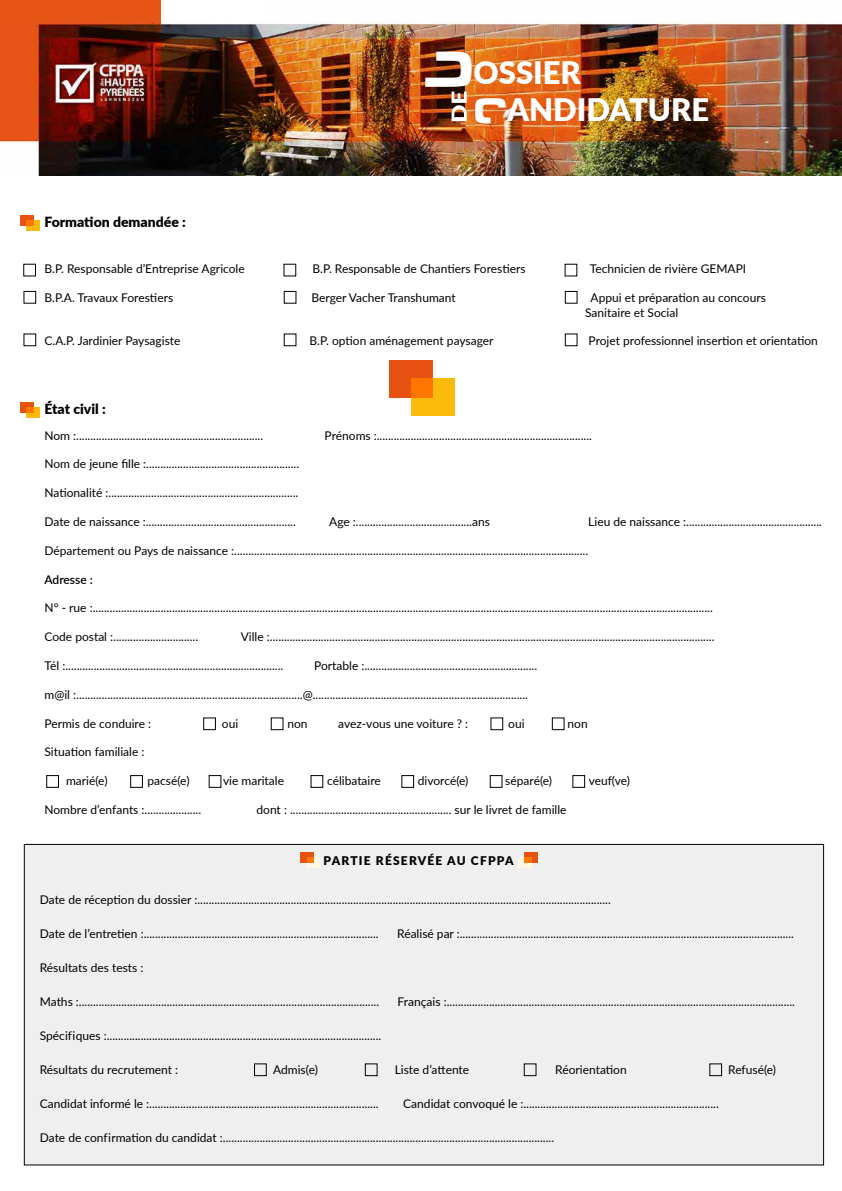
<style>
.page{position:relative;width:842px;height:1191px;background:#fff}
.page>*{position:absolute;margin:0;border:0;box-sizing:border-box;transform-origin:0 0}
.t1{font:900 31px/37.2px "Lato";color:#fff}
.t2{font:900 14px "Lato";color:#000}
.t3{font:12px/14.4px "Lato";color:#000}
.t4{font:900 12px "Lato";letter-spacing:.1em;color:#000}
.t5{font:600 12px "Lato";color:#000}
.s1{font-family:"Outerzone";font-weight:400;font-size:45px}
.s2{font-family:"Outerzone";font-weight:400}
</style>
<div class="page">
<div style="left:24px;top:844px;width:799px;height:321px;background:#efefef"></div>
<img style="left:0;top:21px;width:842px;height:155px">
<div style="left:0;top:0;width:161px;height:23px;background:#e65516"></div>
<div style="left:161px;top:0;width:107px;height:22px;background:#fff"></div>
<div style="left:389px;top:360px;width:44px;height:38px;background:#e75112"></div>
<svg style="left:411px;top:378px;width:44px;height:37px;background:#fba706"></svg>
<div style="left:20px;top:215px;width:13px;height:11px;background:#e75112"></div>
<svg style="left:27px;top:220px;width:13px;height:11px"></svg>
<div style="left:20px;top:402px;width:13px;height:11px;background:#e75112"></div>
<svg style="left:27px;top:407px;width:13px;height:10px"></svg>
<div style="left:300px;top:853px;width:14px;height:10px;background:#e75112"></div>
<svg style="left:307px;top:857px;width:13px;height:11px"></svg>
<div style="left:23px;top:264px;width:13px;height:12px;border:1px solid #000"></div>
<div style="left:23px;top:291px;width:13px;height:13px;border:1px solid #000"></div>
<div style="left:23px;top:333px;width:13px;height:13px;border:1px solid #000"></div>
<div style="left:203px;top:717px;width:13px;height:13px;border:1px solid #000"></div>
<div style="left:271px;top:717px;width:12px;height:13px;border:1px solid #000"></div>
<div style="left:490px;top:717px;width:13px;height:13px;border:1px solid #000"></div>
<div style="left:552px;top:717px;width:13px;height:13px;border:1px solid #000"></div>
<div style="left:572px;top:775px;width:13px;height:13px;border:1px solid #000"></div>
<div style="left:490px;top:775px;width:12px;height:13px;border:1px solid #000"></div>
<div style="left:401px;top:775px;width:13px;height:13px;border:1px solid #000"></div>
<div style="left:311px;top:775px;width:12px;height:13px;border:1px solid #000"></div>
<div style="left:209px;top:775px;width:12px;height:13px;border:1px solid #000"></div>
<div style="left:130px;top:775px;width:13px;height:13px;border:1px solid #000"></div>
<div style="left:46px;top:775px;width:13px;height:13px;border:1px solid #000"></div>
<div style="left:284px;top:291px;width:12px;height:13px;border:1px solid #000"></div>
<div style="left:565px;top:291px;width:12px;height:13px;border:1px solid #000"></div>
<div style="left:565px;top:333px;width:12px;height:13px;border:1px solid #000"></div>
<svg style="left:452px;top:92px;width:15px;height:29px"></svg>
<div style="left:525px;top:853px;width:13px;height:10px;background:#e75112"></div>
<svg style="left:518px;top:857px;width:13px;height:11px"></svg>
<div style="left:524px;top:1063px;width:12px;height:13px;border:1px solid #000"></div>
<div style="left:709px;top:1063px;width:13px;height:13px;border:1px solid #000"></div>
<div style="left:365px;top:1063px;width:13px;height:13px;border:1px solid #000"></div>
<div style="left:254px;top:1063px;width:13px;height:13px;border:1px solid #000"></div>
<h1 class="t1" style="left:474px;top:52px;width:236px;text-indent:-50px"><span class="s1">D</span>OSSIER<br><span class="s2">C</span>ANDIDATURE</h1>
<p class="t2" style="left:45px;top:211px;width:143px">Formation demandée :</p>
<p class="t3" style="left:45px;top:261px;width:202px">B.P. Responsable d’Entreprise Agricole</p>
<p class="t3" style="left:312px;top:261px;width:215px">B.P. Responsable de Chantiers Forestiers</p>
<p class="t3" style="left:590px;top:261px;width:158px">Technicien de rivière GEMAPI</p>
<p class="t3" style="left:44px;top:290px;width:130px">B.P.A. Travaux Forestiers</p>
<p class="t3" style="left:311px;top:290px;width:146px">Berger Vacher Transhumant</p>
<p class="t3" style="left:585px;top:290px;width:182px;text-indent:5px">Appui et préparation au concours<br>Sanitaire et Social</p>
<p class="t3" style="left:44px;top:333px;width:137px">C.A.P. Jardinier Paysagiste</p>
<p class="t3" style="left:309px;top:333px;width:186px">B.P. option aménagement paysager</p>
<p class="t3" style="left:589px;top:333px;width:231px">Projet professionnel insertion et orientation</p>
<p class="t2" style="left:45px;top:398px;width:63px">État civil :</p>
<p class="t3" style="left:45px;top:427px;width:220px">Nom :..................................................................</p>
<p class="t3" style="left:325px;top:427px;width:269px">Prénoms :............................................................................</p>
<p class="t3" style="left:45px;top:456px;width:256px">Nom de jeune fille :......................................................</p>
<p class="t3" style="left:45px;top:485px;width:255px">Nationalité :...................................................................</p>
<p class="t3" style="left:45px;top:514px;width:253px">Date de naissance :.....................................................</p>
<p class="t3" style="left:329px;top:514px;width:162px">Age :.........................................ans</p>
<p class="t3" style="left:588px;top:514px;width:235px">Lieu de naissance :................................................</p>
<p class="t3" style="left:45px;top:542px;width:545px">Département ou Pays de naissance :.............................................................................................................................</p>
<p class="t5" style="left:45px;top:570px;width:50px">Adresse :</p>
<p class="t3" style="left:45px;top:600px;width:670px">N° - rue :...........................................................................................................................................................................................................................</p>
<p class="t3" style="left:45px;top:629px;width:155px">Code postal :..............................</p>
<p class="t3" style="left:241px;top:629px;width:475px">Ville :.............................................................................................................................................................</p>
<p class="t3" style="left:45px;top:658px;width:240px">Tél :.............................................................................</p>
<p class="t3" style="left:314px;top:658px;width:225px">Portable :.............................................................</p>
<p class="t3" style="left:45px;top:686px;width:485px">m@il :................................................................................@............................................................................</p>
<p class="t3" style="left:45px;top:715px;width:108px">Permis de conduire :</p>
<p class="t3" style="left:222px;top:715px;width:18px">oui</p>
<p class="t3" style="left:287px;top:715px;width:22px">non</p>
<p class="t3" style="left:338px;top:715px;width:131px">avez-vous une voiture ? :</p>
<p class="t3" style="left:508px;top:715px;width:18px">oui</p>
<p class="t3" style="left:568px;top:715px;width:22px">non</p>
<p class="t3" style="left:45px;top:744px;width:101px">Situation familiale :</p>
<p class="t3" style="left:66px;top:773px;width:43px">marié(e)</p>
<p class="t3" style="left:147px;top:773px;width:44px">pacsé(e)</p>
<p class="t3" style="left:223px;top:773px;width:62px">vie maritale</p>
<p class="t3" style="left:327px;top:773px;width:55px">célibataire</p>
<p class="t3" style="left:418px;top:773px;width:52px">divorcé(e)</p>
<p class="t3" style="left:505px;top:773px;width:48px">séparé(e)</p>
<p class="t3" style="left:589px;top:773px;width:43px">veuf(ve)</p>
<p class="t3" style="left:45px;top:802px;width:158px">Nombre d’enfants :....................</p>
<p class="t3" style="left:256px;top:802px;width:312px">dont : ......................................................... sur le livret de famille</p>
<p class="t4" style="left:324px;top:851px;width:191px">PARTIE RÉSERVÉE AU CFPPA</p>
<p class="t3" style="left:40px;top:891px;width:572px">Date de réception du dossier :..................................................................................................................................................</p>
<p class="t3" style="left:40px;top:925px;width:340px">Date de l’entretien :...................................................................................</p>
<p class="t3" style="left:397px;top:925px;width:398px">Réalisé par :......................................................................................................................</p>
<p class="t3" style="left:40px;top:959px;width:105px">Résultats des tests :</p>
<p class="t3" style="left:40px;top:993px;width:341px">Maths :..........................................................................................................</p>
<p class="t3" style="left:398px;top:993px;width:399px">Français :...........................................................................................................................</p>
<p class="t3" style="left:40px;top:1027px;width:343px">Spécifiques :.................................................................................................</p>
<p class="t3" style="left:40px;top:1061px;width:140px">Résultats du recrutement :</p>
<p class="t3" style="left:273px;top:1061px;width:46px">Admis(e)</p>
<p class="t3" style="left:395px;top:1061px;width:76px">Liste d’attente</p>
<p class="t3" style="left:555px;top:1061px;width:73px">Réorientation</p>
<p class="t3" style="left:728px;top:1061px;width:49px">Refusé(e)</p>
<p class="t3" style="left:40px;top:1095px;width:340px">Candidat informé le :.................................................................................</p>
<p class="t3" style="left:403px;top:1095px;width:317px">Candidat convoqué le :.....................................................................</p>
<p class="t3" style="left:40px;top:1129px;width:516px">Date de confirmation du candidat :.....................................................................................................................</p>
</div>
